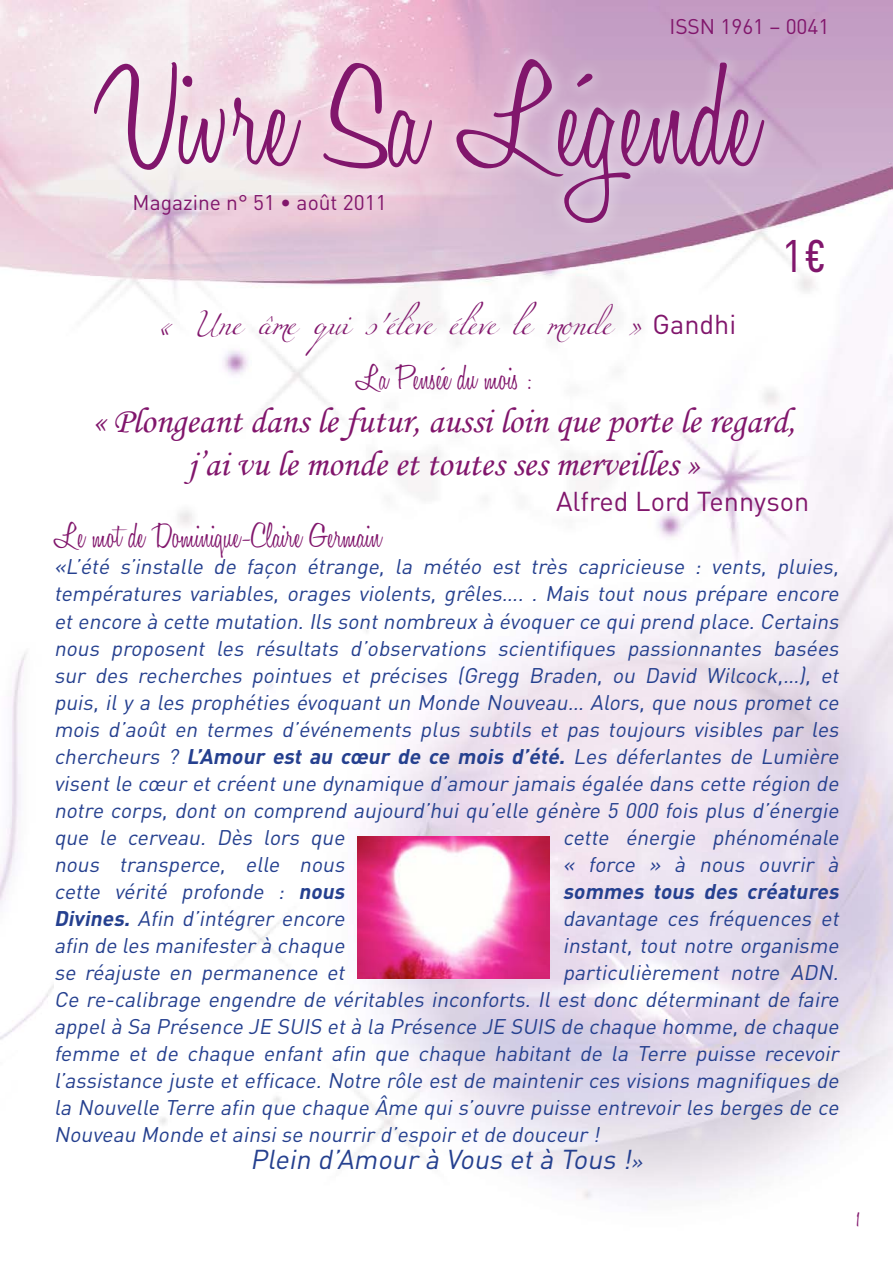
<style>
.page{position:relative;width:893px;height:1263px;background:#fff}
.page>*{position:absolute;margin:0;border:0;box-sizing:border-box;transform-origin:0 0}
.t1{font:300 150px "Honey Script";color:#81166c}
.t2{font:45.3px "Miama";color:#81166c}
.t3{font:45px "DIN";color:#81166c}
.t4{font:36px/43.2px "Monotype Corsiva";color:#81166c;text-align:center}
.t5{font:300 36px "Honey Script";color:#81166c}
.t6{font:italic 27px "DIN";color:#25408f}
.t7{font:27px "DIN";color:#81166c}
.t8{font:300 22.5px "Honey Script";color:#81166c}
.t9{font:italic 21px/27px "DIN";color:#25408f;text-align:justify}
.t10{font:21px "DIN";color:#81166c}
.t11{font:italic 700 21px "DIN";color:#25408f}
.s1{font-family:"DIN Cond";font-weight:500}
.s2{font-family:"DIN";font-size:27px}
.s3{font-weight:700}
.s4{font-size:21px}
</style>
<div class="page">
<img style="left:0;top:0;width:893px;height:1199px">
<div style="left:79px;top:45px;width:699px;height:193px;background:#fff;opacity:.86"></div>
<img style="left:357px;top:837px;width:193px;height:141px">
<p class="t10" style="left:669px;top:13px;width:161px">ISSN 1961 – 0041</p>
<h1 class="t1" style="left:97px;top:26px;width:663px">Vivre Sa Légende</h1>
<p class="t10" style="left:133px;top:189px;width:256px">Magazine n° 51 • août 2011</p>
<h3 class="t3" style="left:781px;top:228px;width:46px">1<span class="s1">€</span></h3>
<h2 class="t2" style="left:157px;top:291px;width:581px">« Une âme qui s’élève élève le monde » <span class="s2">Gandhi</span></h2>
<h3 class="t5" style="left:356px;top:355px;width:177px">La Pensée du mois :</h3>
<h3 class="t4" style="left:93px;top:399px;width:704px">« Plongeant dans le futur, aussi loin que porte le regard, j’ai vu le monde et toutes ses merveilles »</h3>
<p class="t7" style="left:556px;top:484px;width:255px">Alfred Lord Tennyson</p>
<h3 class="t5" style="left:54px;top:514px;width:329px">Le mot de Dominique-Claire Germain</h3>
<p class="t9" style="left:54px;top:553px;width:791px">«L’été s’installe de façon étrange, la météo est très capricieuse : vents, pluies, températures variables, orages violents, grêles…. . Mais tout nous prépare encore etencore à cette mutation.Ils sontnombreux à évoquer ce quiprend place.Certains nous proposent les résultats d’observations scientifiques passionnantes basées sur des recherches pointues et précises (Gregg Braden, ou David Wilcock,…), et puis, il y a les prophéties évoquant un Monde Nouveau… Alors, que nous promet ce mois d’août en termes d’événements plus subtils et pas toujours visibles par les chercheurs ? <span class="s3">L’Amour est au cœur de ce mois d’été.</span> Les déferlantes de Lumière visent le cœur et créent une dynamique d’amour jamais égalée dans cette région de notre corps, dont on comprend aujourd’hui qu’elle génère 5 000 fois plus d’énergie que le cerveau. Dès lors que</p>
<p class="t9" style="left:563px;top:823px;width:282px">cette énergie phénoménale</p>
<p class="t9" style="left:54px;top:850px;width:296px">nous transperce, elle nous</p>
<p class="t9" style="left:563px;top:850px;width:282px">« force » à nous ouvrir à</p>
<p class="t9" style="left:54px;top:877px;width:296px">cette vérité profonde : <span class="s3">nous</span></p>
<p class="t11" style="left:563px;top:877px;width:282px">sommes tous des créatures</p>
<p class="t9" style="left:54px;top:904px;width:296px"><span class="s3">Divines.</span> Afin d’intégrer encore</p>
<p class="t9" style="left:563px;top:904px;width:282px">davantage ces fréquences et</p>
<p class="t9" style="left:54px;top:931px;width:296px">afin de les manifester à chaque</p>
<p class="t9" style="left:563px;top:931px;width:282px">instant, tout notre organisme</p>
<p class="t9" style="left:54px;top:958px;width:296px">se réajuste en permanence et</p>
<p class="t9" style="left:54px;top:958px;width:791px;text-indent:509px">particulièrement notre ADN.<br>Ce re-calibrage engendre de véritables inconforts. Il est donc déterminant de faire appelà Sa Présence JE SUIS età la Présence JE SUIS de chaque homme,de chaque femme et de chaque enfant afin que chaque habitant de la Terre puisse recevoir l’assistance juste et efficace. Notre rôle est de maintenir ces visions magnifiques de la Nouvelle Terre afin que chaque Âme qui s’ouvre puisse entrevoir les berges de ce Nouveau Monde etainsise nourrir d’espoir etde douceur !</p>
<p class="t6" style="left:250px;top:1142px;width:398px">Plein d’Amour à Vous età Tous !<span class="s4">»</span></p>
<p class="t8" style="left:857px;top:1205px;width:5px">1</p>
</div>
